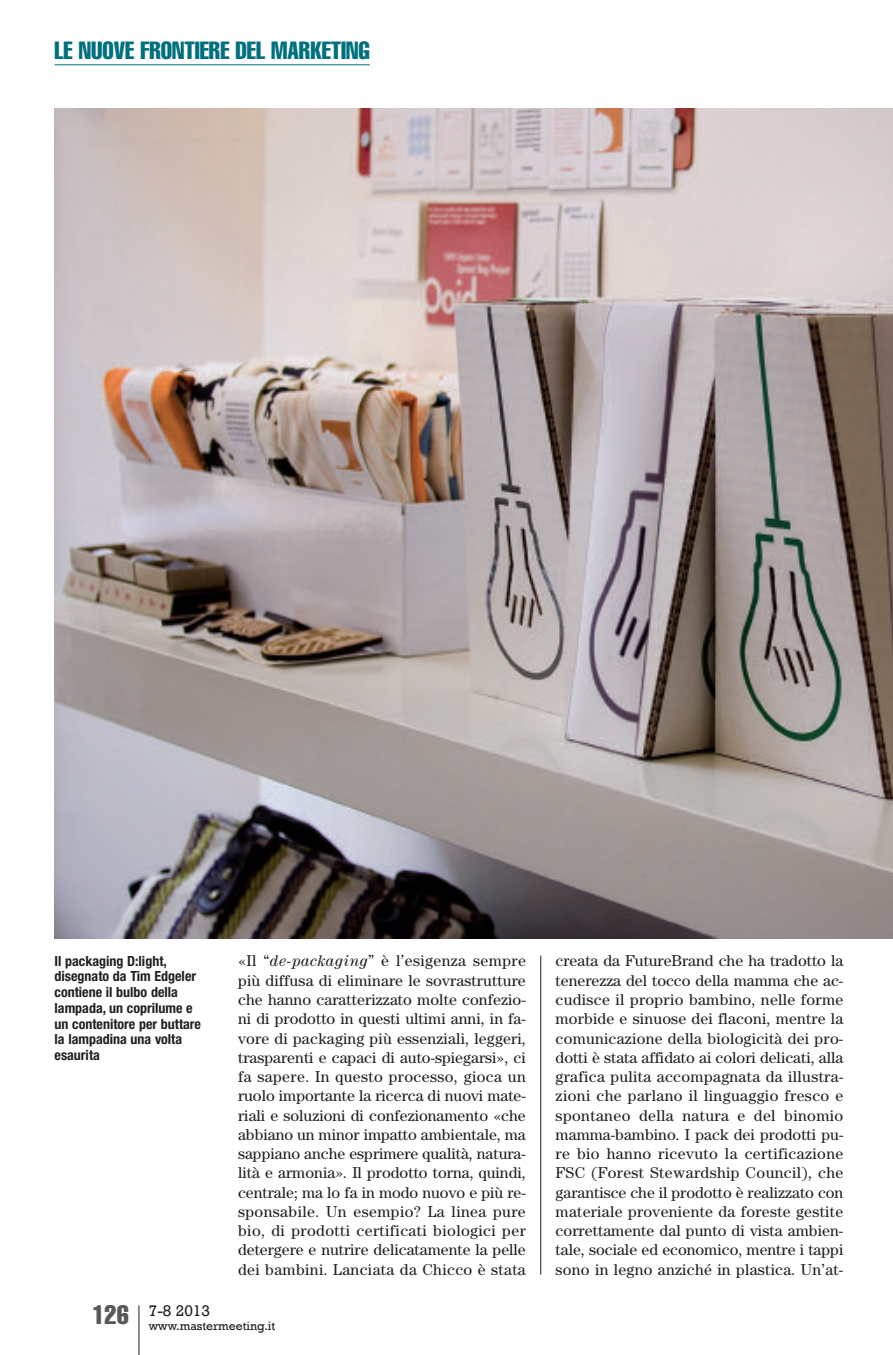
<style>
.page{position:relative;width:893px;height:1355px;background:#fff}
.page>*{position:absolute;margin:0;border:0;box-sizing:border-box;transform-origin:0 0}
.t1{font:extra-condensed 24.5px "Helvetica";color:#01707e}
.t2{font:15.75px/19.2px "Century";letter-spacing:.015em;color:#231f20;text-align:justify}
.t3{font:15.75px "Rockwell";color:#231f20}
.t4{font:700 condensed 14px/15.8px "Helvetica Neue";color:#231f20}
.t5{font:12.25px "Rockwell";color:#231f20}
.s1{font-style:italic}
</style>
<div class="page">
<hr style="left:138px;top:1305px;width:1px;height:49px;background:#231f20">
<hr style="left:55px;top:64px;width:315px;height:1px;background:#01707e">
<hr style="left:540px;top:955px;width:1px;height:319px;background:#231f20">
<img style="left:55px;top:108px;width:838px;height:830px">
<h1 class="t1" style="left:55px;top:42px;width:317px">LE NUOVE FRONTIERE DEL MARKETING</h1>
<p class="t4" style="left:55px;top:953px;width:148px">Il packaging D:light, disegnato da Tim Edgeler contiene il bulbo della lampada, un coprilume e un contenitore per buttare la lampadina una volta esaurita</p>
<p class="t2" style="left:238px;top:952px;width:289px">«Il “<span class="s1">de-packaging</span>” è l’esigenza sempre più diffusa di eliminare le sovrastrutture che hanno caratterizzato molte confezio&shy;ni di prodotto in questi ultimi anni, in fa&shy;vore di packaging più essenziali, leggeri, trasparenti e capaci di auto-spiegarsi», ci fa sapere. In questo processo, gioca un ruolo importante la ricerca di nuovi mate&shy;riali e soluzioni di confezionamento «che abbiano un minor impatto ambientale, ma sappiano anche esprimere qualità, natura&shy;lità e armonia». Il prodotto torna, quindi, centrale; ma lo fa in modo nuovo e più re&shy;sponsabile. Un esempio? La linea pure bio, di prodotti certificati biologici per detergere e nutrire delicatamente la pelle dei bambini. Lanciata da Chicco è stata</p>
<p class="t2" style="left:556px;top:952px;width:289px">creata da FutureBrand che ha tradotto la tenerezza del tocco della mamma che ac&shy;cudisce il proprio bambino, nelle forme morbide e sinuose dei flaconi, mentre la comunicazione della biologicità dei pro&shy;dotti è stata affidato ai colori delicati, alla grafica pulita accompagnata da illustra&shy;zioni che parlano il linguaggio fresco e spontaneo della natura e del binomio mamma-bambino. I pack dei prodotti pu&shy;re bio hanno ricevuto la certificazione FSC (Forest Stewardship Council), che garantisce che il prodotto è realizzato con materiale proveniente da foreste gestite correttamente dal punto di vista ambien&shy;tale, sociale ed economico, mentre i tappi sono in legno anziché in plastica. Un’at-</p>
<p class="t5" style="left:92px;top:1318px;width:184px"><sup>126</sup> www.mastermeeting.it</p>
<p class="t3" style="left:149px;top:1300px;width:63px">7-8 2013</p>
</div>
